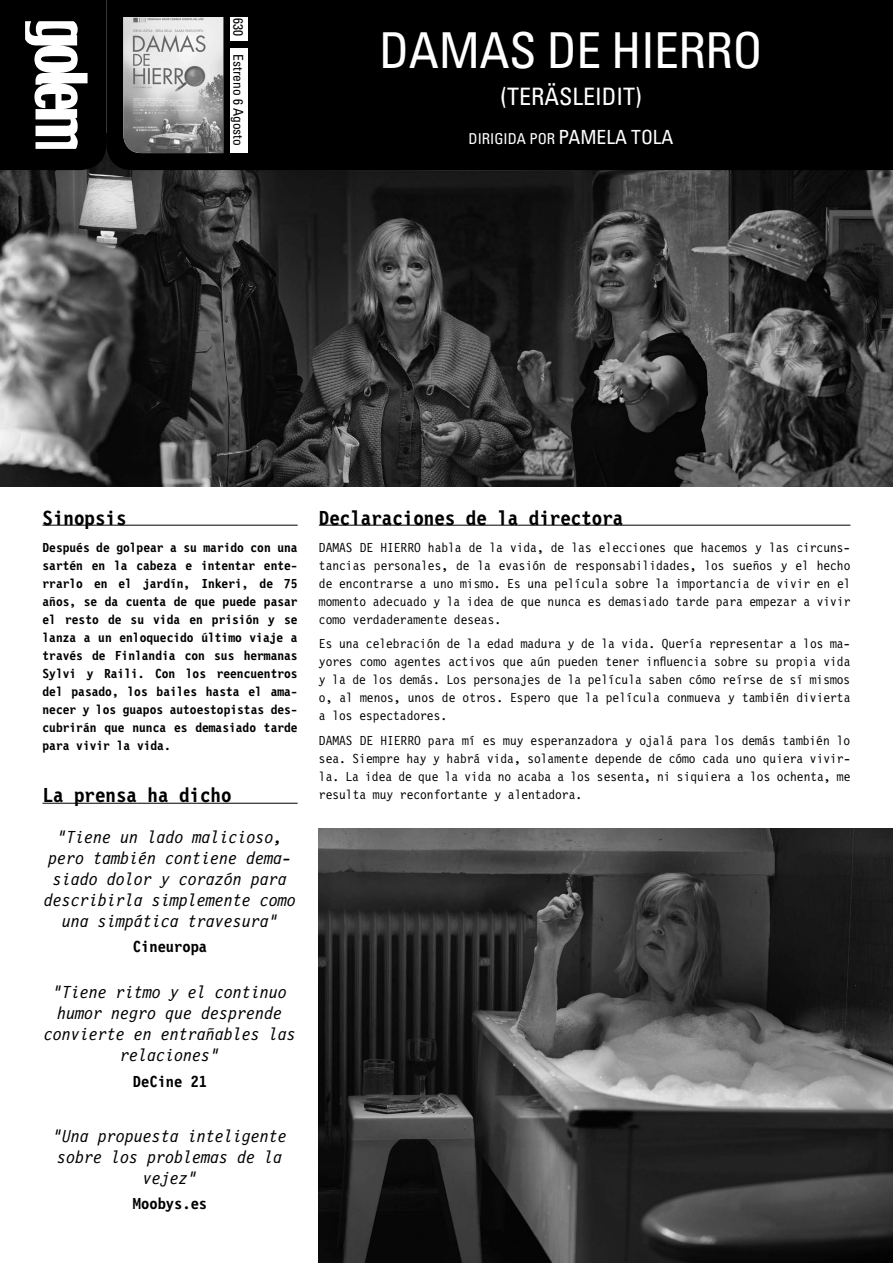
<style>
.page{position:relative;width:893px;height:1263px;background:#fff}
.page>*{position:absolute;margin:0;border:0;box-sizing:border-box;transform-origin:0 0}
.t1{font:condensed 49.5px "Univers";letter-spacing:-.01em;color:#fff}
.t2{font:condensed 24px "Univers";color:#fff}
.t3{font:700 21px "Letter Gothic 12 Pitch BT";color:#000}
.t4{font:italic 18px/21px "Letter Gothic 12 Pitch BT";color:#000;text-align:center}
.t5{font:700 16.5px "Letter Gothic 12 Pitch BT";color:#000}
.t6{font:condensed 15px "Univers";color:#fff}
.t7{font:13.5px/18px "Letter Gothic 12 Pitch BT";color:#000;text-align:justify}
.t8{font:700 13.5px/18px "Letter Gothic 12 Pitch BT";color:#000;text-align:justify}
.t9{font:condensed 13.5px "Univers";color:#000}
.s1{font-size:19.5px}
</style>
<div class="page">
<img style="left:0;top:170px;width:893px;height:317px">
<div style="left:106px;top:0;width:787px;height:170px;background:#000"></div>
<img style="left:123px;top:17px;width:100px;height:136px">
<div style="left:231px;top:17px;width:17px;height:23px;background:#fff"></div>
<div style="left:231px;top:48px;width:17px;height:105px;background:#fff"></div>
<hr style="left:43px;top:525px;width:255px;height:1px;background:#000">
<hr style="left:319px;top:525px;width:531px;height:1px;background:#000">
<svg style="left:0;top:0;width:106px;height:170px"></svg>
<hr style="left:43px;top:803px;width:255px;height:1px;background:#000">
<img style="left:319px;top:829px;width:574px;height:434px">
<p class="t9" style="left:247px;top:18px;width:19px;rotate:90deg">630</p>
<p class="t9" style="left:247px;top:54px;width:93px;rotate:90deg">Estreno 6 Agosto</p>
<h1 class="t1" style="left:379px;top:19px;width:385px">DAMAS DE HIERRO</h1>
<h2 class="t2" style="left:500px;top:82px;width:143px">(TERÄSLEIDIT)</h2>
<p class="t6" style="left:469px;top:129px;width:206px">DIRIGIDA POR <span class="s1">PAMELA TOLA</span></p>
<h3 class="t3" style="left:43px;top:506px;width:85px">Sinopsis</h3>
<h3 class="t3" style="left:319px;top:506px;width:306px">Declaraciones de la directora</h3>
<p class="t8" style="left:43px;top:539px;width:257px">Después de golpear a su marido con una sartén en la cabeza e intentar ente&shy;rrarlo en el jardín, Inkeri, de 75 años, se da cuenta de que puede pasar el resto de su vida en prisión y se lanza a un enloquecido último viaje a través de Finlandia con sus hermanas Sylvi y Raili. Con los reencuentros del pasado, los bailes hasta el ama&shy;necer y los guapos autoestopistas des&shy;cubrirán que nunca es demasiado tarde para vivir la vida.</p>
<p class="t7" style="left:319px;top:539px;width:533px">DAMAS DE HIERRO habla de la vida, de las elecciones que hacemos y las circuns&shy;tancias personales, de la evasión de responsabilidades, los sueños y el hecho de encontrarse a uno mismo. Es una película sobre la importancia de vivir en el momento adecuado y la idea de que nunca es demasiado tarde para empezar a vivir como verdaderamente deseas.</p>
<p class="t7" style="left:319px;top:635px;width:533px">Es una celebración de la edad madura y de la vida. Quería representar a los ma&shy;yores como agentes activos que aún pueden tener influencia sobre su propia vida y la de los demás. Los personajes de la película saben cómo reírse de sí mismos o, al menos, unos de otros. Espero que la película conmueva y también divierta a los espectadores.</p>
<p class="t7" style="left:319px;top:731px;width:533px">DAMAS DE HIERRO para mí es muy esperanzadora y ojalá para los demás también lo sea. Siempre hay y habrá vida, solamente depende de cómo cada uno quiera vivir&shy;la. La idea de que la vida no acaba a los sesenta, ni siquiera a los ochenta, me resulta muy reconfortante y alentadora.</p>
<h3 class="t3" style="left:43px;top:783px;width:190px">La prensa ha dicho</h3>
<h3 class="t4" style="left:44px;top:827px;width:254px">”Tiene un lado malicioso, pero también contiene dema&shy;siado dolor y corazón para describirla simplemente como una simpática travesura”</h3>
<p class="t5" style="left:133px;top:937px;width:76px">Cineuropa</p>
<h3 class="t4" style="left:44px;top:982px;width:253px">”Tiene ritmo y el continuo humor negro que desprende convierte en entrañables las relaciones”</h3>
<p class="t5" style="left:133px;top:1072px;width:76px">DeCine 21</p>
<h3 class="t4" style="left:53px;top:1126px;width:235px">”Una propuesta inteligente sobre los problemas de la vejez”</h3>
<p class="t5" style="left:133px;top:1194px;width:76px">Moobys.es</p>
</div>
